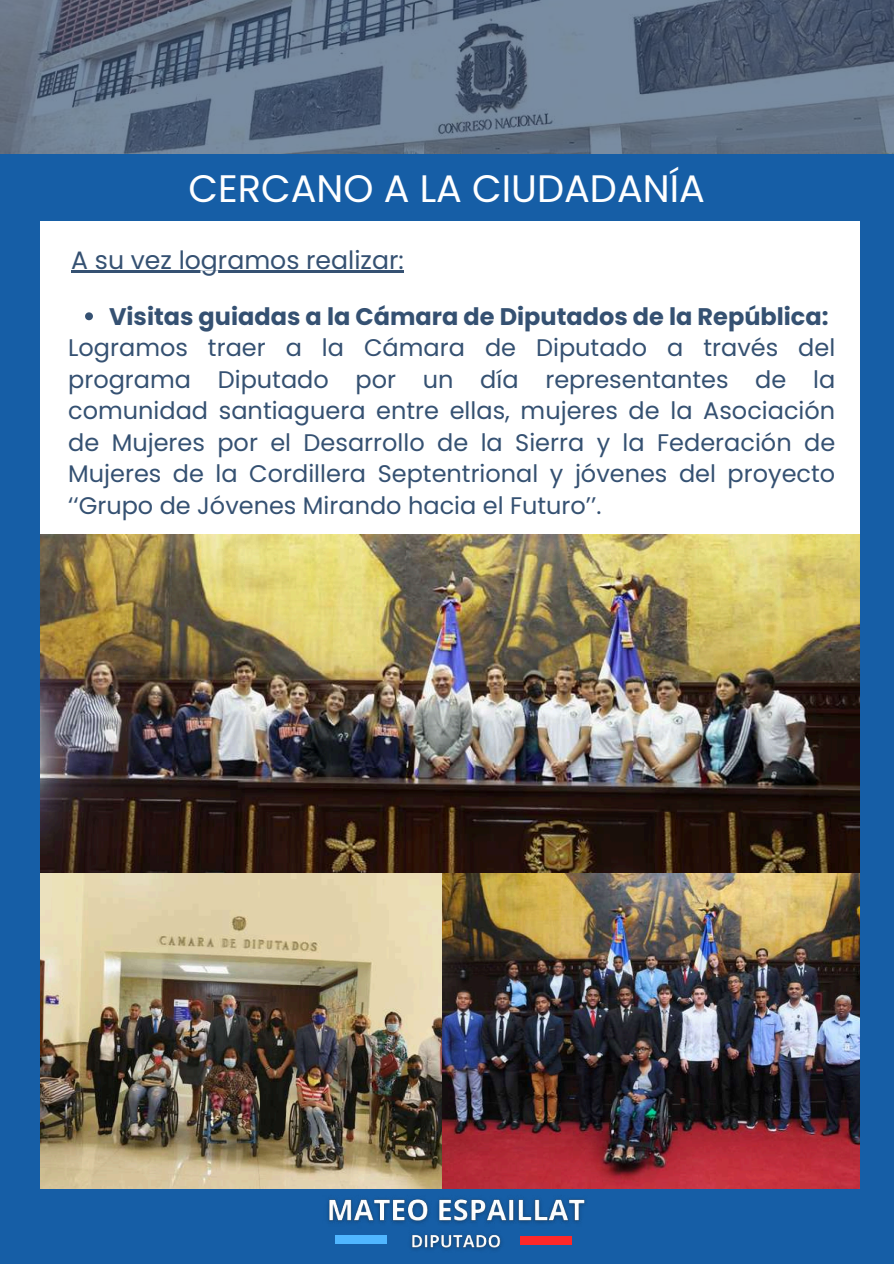
<style>
.page{position:relative;width:894px;height:1264px;background:#fff}
.page>*{position:absolute;margin:0;border:0;box-sizing:border-box;transform-origin:0 0}
.t1{font:700 123.9px "Open Sans";color:#50b6ff}
.t2{font:38.25px "Poppins";color:#fff}
.t3{font:25.2px "Poppins";color:#355172}
.t4{font:24px/31.5px "Poppins";color:#355172;text-align:justify}
.t5{font:700 24px "Poppins";color:#355172}
.s1{color:#ff2828}
</style>
<div class="page">
<div style="left:0;top:1188px;width:893px;height:75px;background:#165ea6"></div>
<div style="left:859px;top:0;width:34px;height:1263px;background:#165ea6"></div>
<div style="left:0;top:0;width:40px;height:1263px;background:#165ea6"></div>
<div style="left:0;top:145px;width:893px;height:76px;background:#165ea6"></div>
<svg style="left:0;top:0;width:893px;height:154px;background:#607085"></svg>
<img style="left:40px;top:535px;width:819px;height:338px">
<img style="left:40px;top:873px;width:402px;height:315px">
<img style="left:442px;top:873px;width:417px;height:315px">
<img style="left:327px;top:1198px;width:259px;height:52px">
<hr style="left:71px;top:271px;width:332px;height:2px;background:#355172">
<svg style="left:85px;top:312px;width:8px;height:8px"></svg>
<h2 class="t2" style="left:188px;top:162px;width:517px">CERCANO A LA CIUDADANÍA</h2>
<p class="t3" style="left:71px;top:242px;width:334px">A su vez logramos realizar:</p>
<p class="t5" style="left:109px;top:299px;width:721px">Visitas guiadas a la Cámara de Diputados de la República:</p>
<p class="t4" style="left:68px;top:332px;width:768px">Logramos traer a la Cámara de Diputado a través del programa Diputado por un día representantes de la comunidad santiaguera entre ellas, mujeres de la Asociación de Mujeres por el Desarrollo de la Sierra y la Federación de Mujeres de la Cordillera Septentrional y jóvenes del proyecto ‘‘Grupo de Jóvenes Mirando hacia el Futuro’’.</p>
<h1 class="t1" style="left:335px;top:1091px;width:237px">_ <span class="s1">_</span></h1>
</div>
